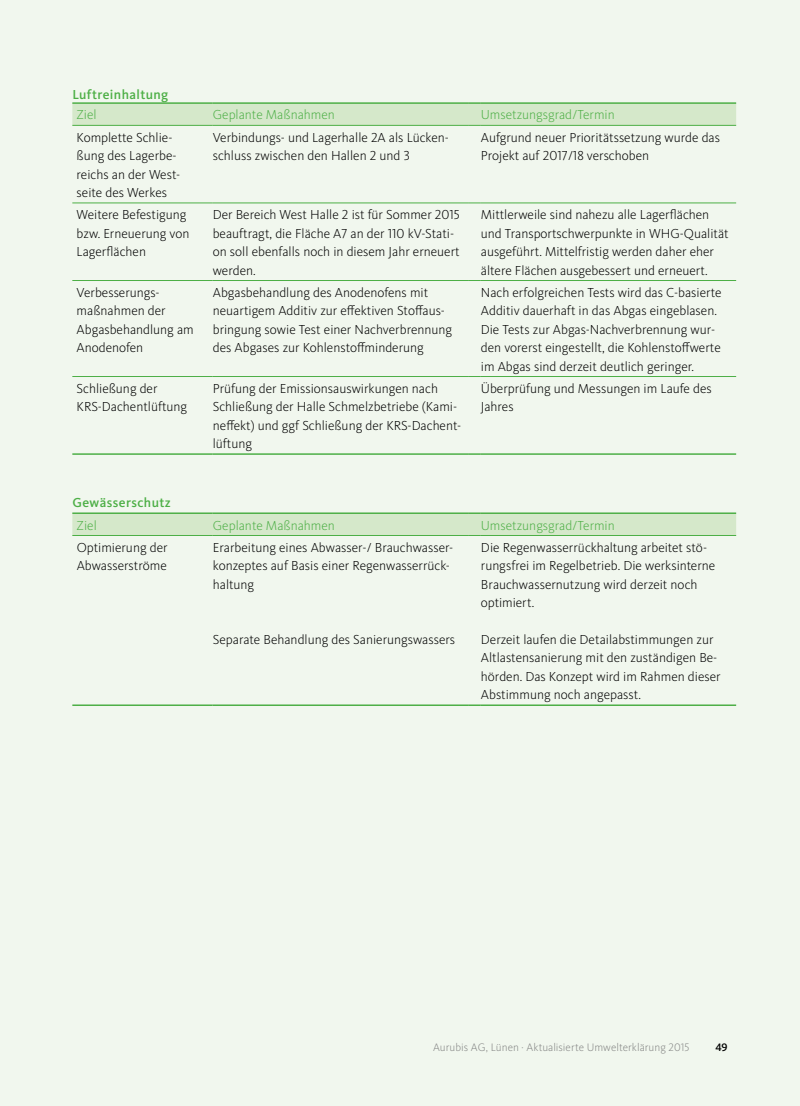
<style>
.page{position:relative;width:800px;height:1106px;background:#fff}
.page>*{position:absolute;margin:0;border:0;box-sizing:border-box;transform-origin:0 0}
.t1{font:300 13.5px/18.5px "Kievit Pro";color:#000}
.t2{font:300 13.5px "Kievit Pro";color:#4daf46}
.t3{font:500 13.5px "Kievit Pro";letter-spacing:.03em;color:#4daf46}
.t4{font:300 11.25px "Kievit Pro";color:#868786}
.t5{font:500 11.25px "Kievit Pro";color:#000}
</style>
<div class="page">
<div style="left:0;top:0;width:799px;height:1106px;background:#f1f7ee"></div>
<svg style="left:72px;top:104px;width:664px;height:431px"></svg>
<hr style="left:72px;top:102px;width:128px;height:2px;background:#4daf46">
<svg style="left:200px;top:102px;width:13px;height:2px"></svg>
<hr style="left:213px;top:102px;width:255px;height:2px;background:#4daf46">
<svg style="left:468px;top:102px;width:12px;height:2px"></svg>
<hr style="left:480px;top:102px;width:256px;height:2px;background:#4daf46">
<hr style="left:72px;top:453px;width:128px;height:2px;background:#4daf46">
<svg style="left:200px;top:453px;width:13px;height:2px"></svg>
<hr style="left:213px;top:453px;width:255px;height:2px;background:#4daf46">
<svg style="left:468px;top:453px;width:12px;height:2px"></svg>
<hr style="left:480px;top:453px;width:256px;height:2px;background:#4daf46">
<hr style="left:72px;top:125px;width:128px;height:1px;background:#4daf46">
<svg style="left:200px;top:125px;width:13px;height:1px"></svg>
<hr style="left:213px;top:125px;width:255px;height:1px;background:#4daf46">
<svg style="left:468px;top:125px;width:12px;height:1px"></svg>
<hr style="left:480px;top:125px;width:256px;height:1px;background:#4daf46">
<hr style="left:72px;top:202px;width:128px;height:1px;background:#4daf46">
<svg style="left:200px;top:202px;width:13px;height:1px"></svg>
<hr style="left:213px;top:202px;width:255px;height:1px;background:#4daf46">
<svg style="left:468px;top:202px;width:12px;height:1px"></svg>
<hr style="left:480px;top:202px;width:256px;height:1px;background:#4daf46">
<hr style="left:72px;top:280px;width:128px;height:1px;background:#4daf46">
<svg style="left:200px;top:280px;width:13px;height:1px"></svg>
<hr style="left:213px;top:280px;width:255px;height:1px;background:#4daf46">
<svg style="left:468px;top:280px;width:12px;height:1px"></svg>
<hr style="left:480px;top:280px;width:256px;height:1px;background:#4daf46">
<hr style="left:72px;top:376px;width:128px;height:1px;background:#4daf46">
<svg style="left:200px;top:376px;width:13px;height:1px"></svg>
<hr style="left:213px;top:376px;width:255px;height:1px;background:#4daf46">
<svg style="left:468px;top:376px;width:12px;height:1px"></svg>
<hr style="left:480px;top:376px;width:256px;height:1px;background:#4daf46">
<hr style="left:72px;top:535px;width:128px;height:1px;background:#4daf46">
<svg style="left:200px;top:535px;width:13px;height:1px"></svg>
<hr style="left:213px;top:535px;width:255px;height:1px;background:#4daf46">
<svg style="left:468px;top:535px;width:12px;height:1px"></svg>
<hr style="left:480px;top:535px;width:256px;height:1px;background:#4daf46">
<hr style="left:72px;top:512px;width:128px;height:2px;background:#4daf46">
<svg style="left:200px;top:512px;width:13px;height:2px"></svg>
<hr style="left:213px;top:512px;width:255px;height:2px;background:#4daf46">
<svg style="left:468px;top:512px;width:12px;height:2px"></svg>
<hr style="left:480px;top:512px;width:256px;height:2px;background:#4daf46">
<hr style="left:72px;top:704px;width:128px;height:2px;background:#4daf46">
<svg style="left:200px;top:704px;width:13px;height:2px"></svg>
<hr style="left:213px;top:704px;width:255px;height:2px;background:#4daf46">
<svg style="left:468px;top:704px;width:12px;height:2px"></svg>
<hr style="left:480px;top:704px;width:256px;height:2px;background:#4daf46">
<p class="t3" style="left:72px;top:86px;width:97px">Luftreinhaltung</p>
<p class="t2" style="left:77px;top:107px;width:22px">Ziel</p>
<p class="t2" style="left:213px;top:107px;width:124px">Geplante Maßnahmen</p>
<p class="t2" style="left:480px;top:107px;width:135px">Umsetzungsgrad/Termin</p>
<p class="t1" style="left:77px;top:128px;width:105px">Komplette Schlie&shy;ßung des Lagerbe&shy;reichs an der West&shy;seite des Werkes</p>
<p class="t1" style="left:213px;top:128px;width:238px">Verbindungs- und Lagerhalle 2A als Lücken&shy;schluss zwischen den Hallen 2 und 3</p>
<p class="t1" style="left:480px;top:128px;width:241px">Aufgrund neuer Prioritätssetzung wurde das<br>Projekt auf 2017/18 verschoben</p>
<p class="t1" style="left:77px;top:205px;width:114px">Weitere Befestigung bzw. Erneuerung von<br>Lagerflächen</p>
<p class="t1" style="left:213px;top:205px;width:248px">Der Bereich West Halle 2 ist für Sommer 2015 beauftragt, die Fläche A7 an der 110 kV-Stati&shy;on soll ebenfalls noch in diesem Jahr erneuert werden.</p>
<p class="t1" style="left:481px;top:205px;width:249px">Mittlerweile sind nahezu alle Lagerflächen und Transportschwerpunkte in WHG-Qualität ausgeführt. Mittelfristig werden daher eher ältere Flächen ausgebessert und erneuert.</p>
<p class="t1" style="left:77px;top:283px;width:119px">Verbesserungs&shy;maßnahmen der<br>Abgasbehandlung am<br>Anodenofen</p>
<p class="t1" style="left:213px;top:283px;width:241px">Abgasbehandlung des Anodenofens mit neuartigem Additiv zur effektiven Stoffaus&shy;bringung sowie Test einer Nachverbrennung des Abgases zur Kohlenstoffminderung</p>
<p class="t1" style="left:481px;top:283px;width:242px">Nach erfolgreichen Tests wird das C-basierte Additiv dauerhaft in das Abgas eingeblasen.<br>Die Tests zur Abgas-Nachverbrennung wur&shy;den vorerst eingestellt, die Kohlenstoffwerte im Abgas sind derzeit deutlich geringer.</p>
<p class="t1" style="left:77px;top:379px;width:112px">Schließung der<br>KRS-Dachentlüftung</p>
<p class="t1" style="left:213px;top:379px;width:250px">Prüfung der Emissionsauswirkungen nach Schließung der Halle Schmelzbetriebe (Kami&shy;neffekt) und ggf Schließung der KRS-Dachent&shy;lüftung</p>
<p class="t1" style="left:481px;top:379px;width:232px">Überprüfung und Messungen im Laufe des<br>Jahres</p>
<p class="t3" style="left:72px;top:494px;width:100px">Gewässerschutz</p>
<p class="t2" style="left:77px;top:517px;width:22px">Ziel</p>
<p class="t2" style="left:213px;top:517px;width:124px">Geplante Maßnahmen</p>
<p class="t2" style="left:481px;top:517px;width:135px">Umsetzungsgrad/Termin</p>
<p class="t1" style="left:77px;top:538px;width:92px">Optimierung der<br>Abwasserströme</p>
<p class="t1" style="left:213px;top:538px;width:242px">Erarbeitung eines Abwasser-/ Brauchwasser&shy;konzeptes auf Basis einer Regenwasserrück&shy;haltung</p>
<p class="t1" style="left:481px;top:538px;width:236px">Die Regenwasserrückhaltung arbeitet stö&shy;rungsfrei im Regelbetrieb. Die werksinterne Brauchwassernutzung wird derzeit noch optimiert.</p>
<p class="t1" style="left:481px;top:630px;width:241px">Derzeit laufen die Detailabstimmungen zur Altlastensanierung mit den zuständigen Be&shy;hörden. Das Konzept wird im Rahmen dieser Abstimmung noch angepasst.</p>
<p class="t1" style="left:213px;top:630px;width:244px">Separate Behandlung des Sanierungswassers</p>
<p class="t4" style="left:433px;top:1040px;width:258px">Aurubis AG, Lünen · Aktualisierte Umwelterklärung 2015</p>
<p class="t5" style="left:715px;top:1040px;width:14px">49</p>
</div>
